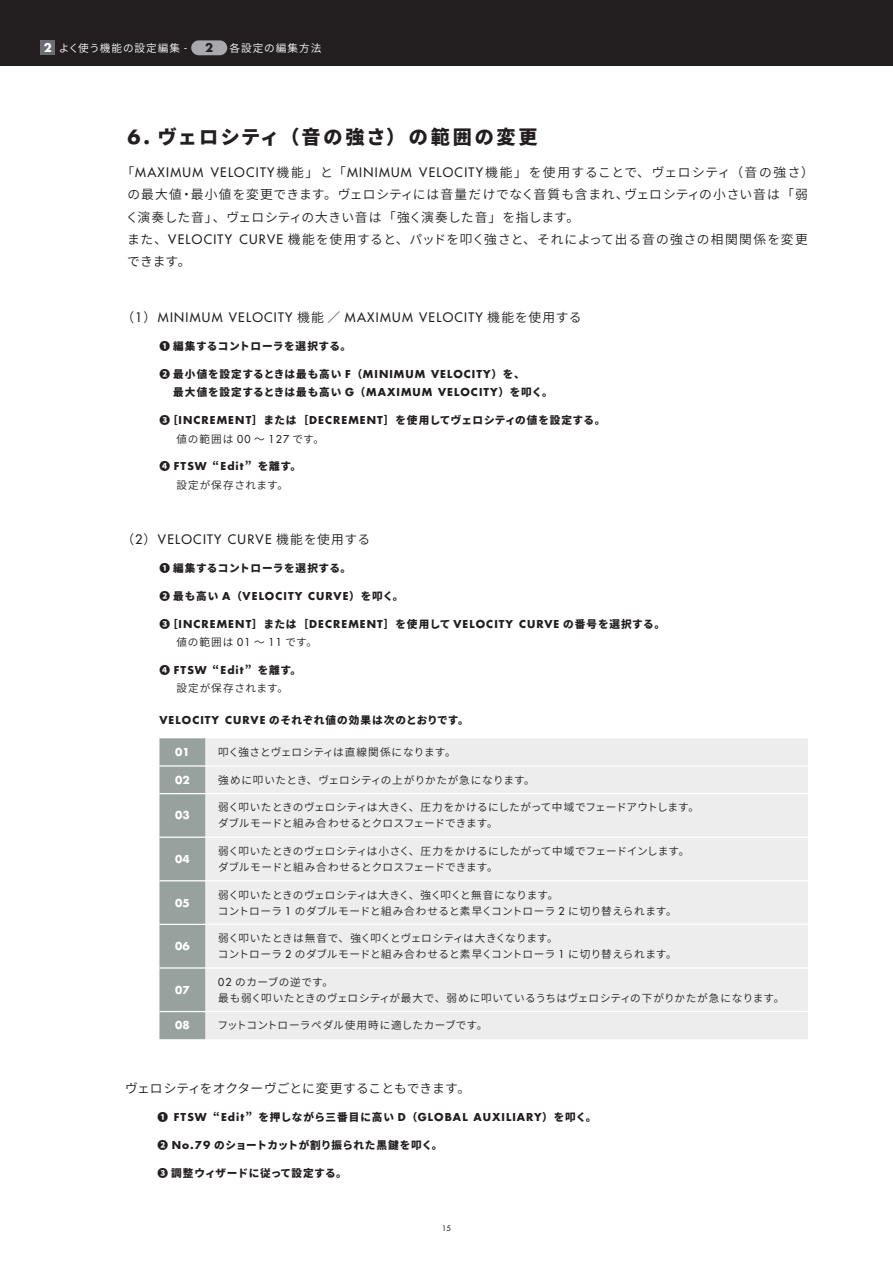
<style>
.page{position:relative;width:893px;height:1263px;background:#fff}
.page>*{position:absolute;margin:0;border:0;box-sizing:border-box;transform-origin:0 0}
.t1{font:800 19.2px "Source Han Sans";letter-spacing:.135em;color:#231f20}
.t2{font:12.75px/22.4px "Source Han Sans";letter-spacing:.045em;color:#231f20}
.t3{font:500 12.75px "Futura Std";letter-spacing:.1em;color:#231f20}
.t4{font:12.75px "Source Han Sans";color:#231f20}
.t5{font:700 11.7px "Futura Std";color:#fff}
.t6{font:700 11.7px "Futura Std";color:#231f20}
.t7{font:10.65px "Source Han Sans";letter-spacing:.02em;color:#231f20}
.t8{font:800 10.65px "Source Han Sans";letter-spacing:.05em;color:#231f20}
.t9{font:700 10.65px "Futura Std";letter-spacing:.1em;color:#231f20}
.t10{font:10.65px "Source Han Sans";letter-spacing:-.005em;color:#231f20}
.t11{font:800 10.65px "Source Han Sans";letter-spacing:.07em;color:#231f20}
.t12{font:800 10.65px "Source Han Sans";letter-spacing:.08em;color:#231f20}
.t13{font:10.65px "Source Han Sans";letter-spacing:-.01em;color:#231f20}
.t14{font:10.65px "Source Han Sans";letter-spacing:.05em;color:#231f20}
.t15{font:10.65px "Source Han Sans";letter-spacing:.075em;color:#231f20}
.t16{font:700 10.65px "Futura Std";color:#fff}
.t17{font:10.65px "Source Han Sans";letter-spacing:.08em;color:#fff}
.t18{font:10.65px "Source Han Sans";letter-spacing:.045em;color:#231f20}
.t19{font:10.65px "Source Han Sans";letter-spacing:.1em;color:#fff}
.t20{font:500 7.5px "Futura Std";color:#231f20}
.s1{font-family:"Futura Std";font-weight:500}
.s2{font-family:"Futura Std";font-weight:700}
.s3{font-family:"Source Han Sans";font-weight:400}
.s4{font-family:"Source Han Sans";font-weight:800}
</style>
<div class="page">
<div style="left:0;top:0;width:893px;height:66px;background:#231f20"></div>
<div style="left:40px;top:40px;width:15px;height:15px;background:#6c6d70"></div>
<svg style="left:191px;top:40px;width:36px;height:15px"></svg>
<div style="left:159px;top:738px;width:47px;height:301px;background:#97a19e"></div>
<div style="left:206px;top:738px;width:602px;height:301px;background:#ecedec"></div>
<hr style="left:159px;top:765px;width:47px;height:2px;background:#fff">
<hr style="left:206px;top:765px;width:602px;height:2px;background:#fff">
<hr style="left:159px;top:793px;width:47px;height:1px;background:#fff">
<hr style="left:206px;top:793px;width:602px;height:1px;background:#fff">
<hr style="left:159px;top:836px;width:47px;height:2px;background:#fff">
<hr style="left:206px;top:836px;width:602px;height:2px;background:#fff">
<hr style="left:159px;top:880px;width:47px;height:1px;background:#fff">
<hr style="left:206px;top:880px;width:602px;height:1px;background:#fff">
<hr style="left:159px;top:924px;width:47px;height:1px;background:#fff">
<hr style="left:206px;top:924px;width:602px;height:1px;background:#fff">
<hr style="left:159px;top:967px;width:47px;height:1px;background:#fff">
<hr style="left:206px;top:967px;width:602px;height:1px;background:#fff">
<hr style="left:159px;top:1011px;width:47px;height:1px;background:#fff">
<hr style="left:206px;top:1011px;width:602px;height:1px;background:#fff">
<p class="t5" style="left:44px;top:40px;width:10px">2</p>
<p class="t17" style="left:59px;top:42px;width:130px">よく使う機能の設定編集 <span class="s1">-</span></p>
<p class="t6" style="left:205px;top:40px;width:10px">2</p>
<p class="t19" style="left:229px;top:42px;width:94px">各設定の編集方法</p>
<p class="t1" style="left:128px;top:127px;width:412px"><span class="s2">6.</span> ヴェロシティ（音の強さ）の範囲の変更</p>
<p class="t2" style="left:126px;top:161px;width:689px;text-indent:-4px">「<span class="s1">MAXIMUM VELOCITY</span>機能」と「<span class="s1">MINIMUM VELOCITY</span>機能」を使用することで、ヴェロシティ（音の強さ）の最大値・最小値を変更できます。ヴェロシティには音量だけでなく音質も含まれ、ヴェロシティの小さい音は「弱く演奏した音」、ヴェロシティの大きい音は「強く演奏した音」を指します。</p>
<p class="t2" style="left:127px;top:228px;width:682px">また、<span class="s1">VELOCITY CURVE</span> 機能を使用すると、パッドを叩く強さと、それによって出る音の強さの相関関係を変更できます。</p>
<p class="t3" style="left:122px;top:309px;width:461px"><span class="s3">（</span>1<span class="s3">）</span>MINIMUM VELOCITY <span class="s3">機能／</span> MAXIMUM VELOCITY <span class="s3">機能を使用する</span></p>
<p class="t8" style="left:159px;top:340px;width:193px">❶ 編集するコントローラを選択する。</p>
<p class="t12" style="left:159px;top:368px;width:367px">❷ 最小値を設定するときは最も高い <span class="s2">F</span> （<span class="s2">MINIMUM VELOCITY</span>）を、</p>
<p class="t11" style="left:159px;top:386px;width:395px">　最大値を設定するときは最も高い <span class="s2">G</span> （<span class="s2">MAXIMUM VELOCITY</span>）を叩く。</p>
<p class="t8" style="left:159px;top:414px;width:447px">❸［<span class="s2">INCREMENT</span>］または［<span class="s2">DECREMENT</span>］を使用してヴェロシティの値を設定する。</p>
<p class="t7" style="left:176px;top:433px;width:149px">値の範囲は <span class="s1">00</span> ～ <span class="s1">127</span> です。</p>
<p class="t9" style="left:159px;top:459px;width:143px"><span class="s4">❹</span> FTSW <span class="s4">“</span>Edit<span class="s4">” を離す。</span></p>
<p class="t15" style="left:176px;top:479px;width:113px">設定が保存されます。</p>
<p class="t3" style="left:122px;top:532px;width:250px"><span class="s3">（</span>2<span class="s3">）</span>VELOCITY CURVE <span class="s3">機能を使用する</span></p>
<p class="t8" style="left:159px;top:562px;width:193px">❶ 編集するコントローラを選択する。</p>
<p class="t9" style="left:159px;top:589px;width:245px"><span class="s4">❷ 最も高い</span> A <span class="s4">（</span>VELOCITY CURVE<span class="s4">）を叩く。</span></p>
<p class="t9" style="left:159px;top:616px;width:507px"><span class="s4">❸［</span>INCREMENT<span class="s4">］または［</span>DECREMENT<span class="s4">］を使用して</span> VELOCITY CURVE <span class="s4">の番号を選択する。</span></p>
<p class="t7" style="left:176px;top:636px;width:142px">値の範囲は <span class="s1">01</span> ～ <span class="s1">11</span> です。</p>
<p class="t9" style="left:159px;top:663px;width:143px"><span class="s4">❹</span> FTSW <span class="s4">“</span>Edit<span class="s4">” を離す。</span></p>
<p class="t15" style="left:176px;top:682px;width:113px">設定が保存されます。</p>
<p class="t8" style="left:159px;top:714px;width:311px"><span class="s2">VELOCITY CURVE</span> のそれぞれ値の効果は次のとおりです。</p>
<p class="t16" style="left:175px;top:745px;width:16px">01</p>
<p class="t10" style="left:218px;top:746px;width:239px">叩く強さとヴェロシティは直線関係になります。</p>
<p class="t16" style="left:175px;top:773px;width:16px">02</p>
<p class="t14" style="left:218px;top:774px;width:318px">強めに叩いたとき、ヴェロシティの上がりかたが急になります。</p>
<p class="t16" style="left:175px;top:808px;width:16px">03</p>
<p class="t10" style="left:218px;top:801px;width:482px">弱く叩いたときのヴェロシティは大きく、圧力をかけるにしたがって中域でフェードアウトします。</p>
<p class="t7" style="left:218px;top:817px;width:281px">ダブルモードと組み合わせるとクロスフェードできます。</p>
<p class="t16" style="left:175px;top:852px;width:16px">04</p>
<p class="t16" style="left:175px;top:895px;width:16px">05</p>
<p class="t16" style="left:175px;top:939px;width:16px">06</p>
<p class="t16" style="left:175px;top:983px;width:16px">07</p>
<p class="t10" style="left:218px;top:845px;width:473px">弱く叩いたときのヴェロシティは小さく、圧力をかけるにしたがって中域でフェードインします。</p>
<p class="t7" style="left:218px;top:861px;width:281px">ダブルモードと組み合わせるとクロスフェードできます。</p>
<p class="t10" style="left:218px;top:889px;width:342px">弱く叩いたときのヴェロシティは大きく、強く叩くと無音になります。</p>
<p class="t7" style="left:218px;top:905px;width:461px">コントローラ <span class="s1">1</span> のダブルモードと組み合わせると素早くコントローラ <span class="s1">2</span> に切り替えられます。</p>
<p class="t13" style="left:218px;top:932px;width:341px">弱く叩いたときは無音で、強く叩くとヴェロシティは大きくなります。</p>
<p class="t7" style="left:218px;top:948px;width:461px">コントローラ <span class="s1">2</span> のダブルモードと組み合わせると素早くコントローラ <span class="s1">1</span> に切り替えられます。</p>
<p class="t18" style="left:218px;top:976px;width:116px"><span class="s1">02</span> のカーブの逆です。</p>
<p class="t7" style="left:218px;top:992px;width:568px">最も弱く叩いたときのヴェロシティが最大で、弱めに叩いているうちはヴェロシティの下がりかたが急になります。</p>
<p class="t16" style="left:175px;top:1018px;width:16px">08</p>
<p class="t7" style="left:217px;top:1019px;width:271px">フットコントローラペダル使用時に適したカーブです。</p>
<p class="t4" style="left:125px;top:1081px;width:346px">ヴェロシティをオクターヴごとに変更することもできます。</p>
<p class="t9" style="left:157px;top:1110px;width:441px"><span class="s4">❶</span> FTSW <span class="s4">“</span>Edit<span class="s4">” を押しながら三番目に高い</span> D <span class="s4">（</span>GLOBAL AUXILIARY<span class="s4">）を叩く。</span></p>
<p class="t8" style="left:157px;top:1139px;width:287px">❷ <span class="s2">No.79</span> のショートカットが割り振られた黒鍵を叩く。</p>
<p class="t8" style="left:157px;top:1167px;width:191px">❸ 調整ウィザードに従って設定する。</p>
<p class="t20" style="left:442px;top:1224px;width:10px">15</p>
</div>
